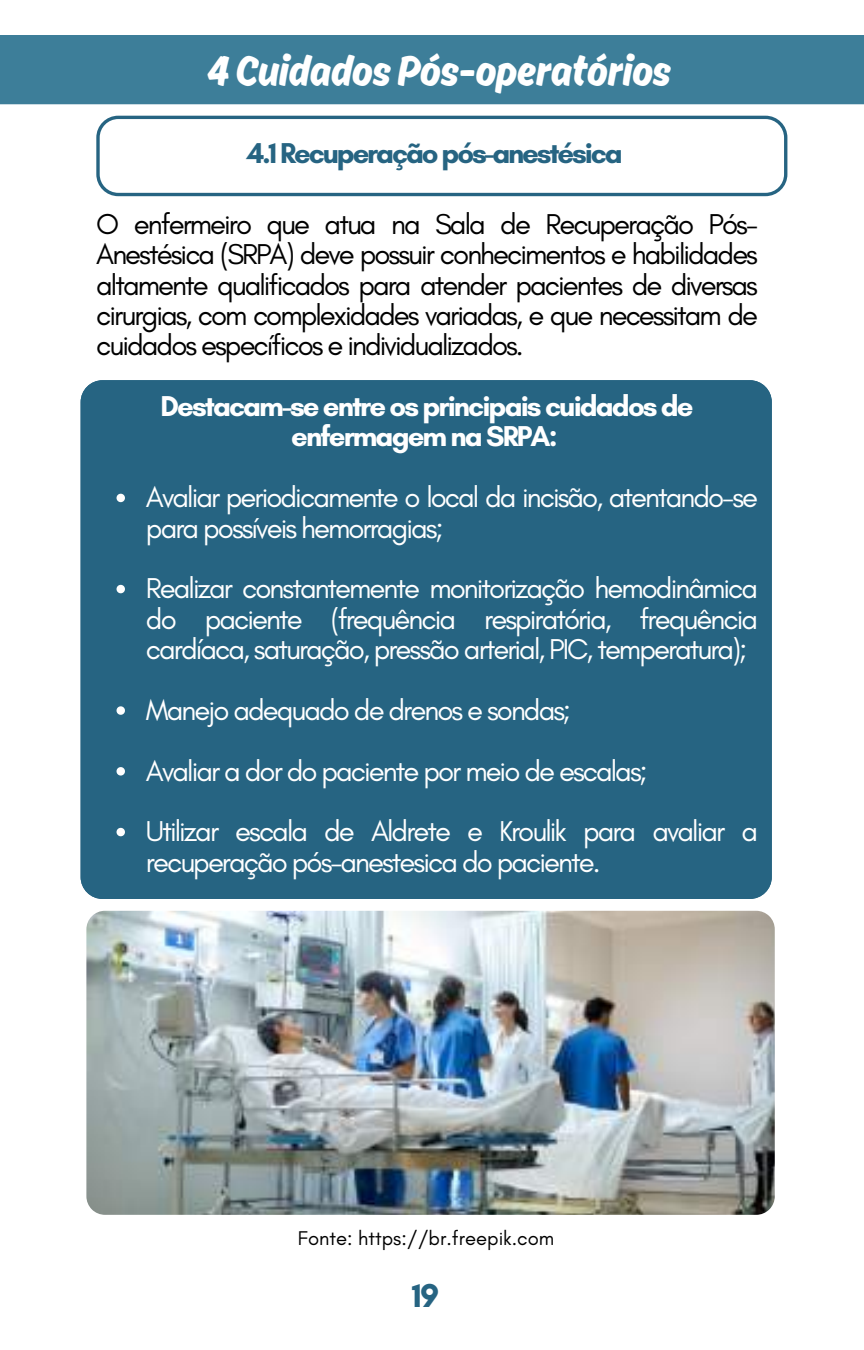
<style>
.page{position:relative;width:864px;height:1350px;background:#fff}
.page>*{position:absolute;margin:0;border:0;box-sizing:border-box;transform-origin:0 0}
.t1{font:45px "Ahkio";color:#fff}
.t2{font:700 33.75px "Glacial Indifference";color:#266482}
.t3{font:29.25px/30.4px "Glacial Indifference";letter-spacing:-.065em;color:#fff}
.t4{font:29.25px/30.4px "Glacial Indifference";letter-spacing:-.065em;color:#000;text-align:justify}
.t5{font:700 29.25px/30.4px "Glacial Indifference";letter-spacing:-.065em;color:#fff;text-align:center}
.t6{font:700 29.25px "Glacial Indifference";letter-spacing:-.075em;color:#266482}
.t7{font:20.25px "Glacial Indifference";color:#000}
</style>
<div class="page">
<div style="left:81px;top:380px;width:691px;height:518px;background:#266482"></div>
<svg style="left:117px;top:494px;width:8px;height:8px"></svg>
<svg style="left:117px;top:585px;width:8px;height:8px"></svg>
<svg style="left:117px;top:706px;width:8px;height:9px"></svg>
<svg style="left:117px;top:767px;width:8px;height:9px"></svg>
<svg style="left:117px;top:828px;width:8px;height:8px"></svg>
<svg style="left:96px;top:116px;width:691px;height:80px"></svg>
<img style="left:86px;top:911px;width:689px;height:304px">
<div style="left:0;top:35px;width:864px;height:69px;background:#3d7e99"></div>
<h1 class="t1" style="left:207px;top:43px;width:465px">4 Cuidados Pós-operatórios</h1>
<p class="t6" style="left:247px;top:135px;width:377px">4.1 Recuperação pós-anestésica</p>
<p class="t4" style="left:96px;top:208px;width:663px">O enfermeiro que atua na Sala de Recuperação Pós-Anestésica (SRPA) deve possuir conhecimentos e habilidades altamente qualificados para atender pacientes de diversas cirurgias, com complexidades variadas, e que necessitam de cuidados específicos e individualizados.</p>
<p class="t5" style="left:161px;top:391px;width:535px">Destacam-se entre os principais cuidados de enfermagem na SRPA:</p>
<p class="t3" style="left:146px;top:482px;width:614px">Avaliar periodicamente o local da incisão, atentando-se para possíveis hemorragias;</p>
<p class="t3" style="left:146px;top:573px;width:614px;text-align:justify">Realizar constantemente monitorização hemodinâmica do paciente (frequência respiratória, frequência cardíaca, saturação, pressão arterial, PIC, temperatura);</p>
<p class="t3" style="left:146px;top:679px;width:614px;line-height:60.8px">Manejo adequado de drenos e sondas;<br>Avaliar a dor do paciente por meio de escalas;<br>Utilizar escala de Aldrete e Kroulik para avaliar a</p>
<p class="t3" style="left:146px;top:846px;width:456px">recuperação pós-anestesica do paciente.</p>
<p class="t7" style="left:298px;top:1226px;width:258px">Fonte: https://br.freepik.com</p>
<p class="t2" style="left:412px;top:1275px;width:29px">19</p>
</div>
